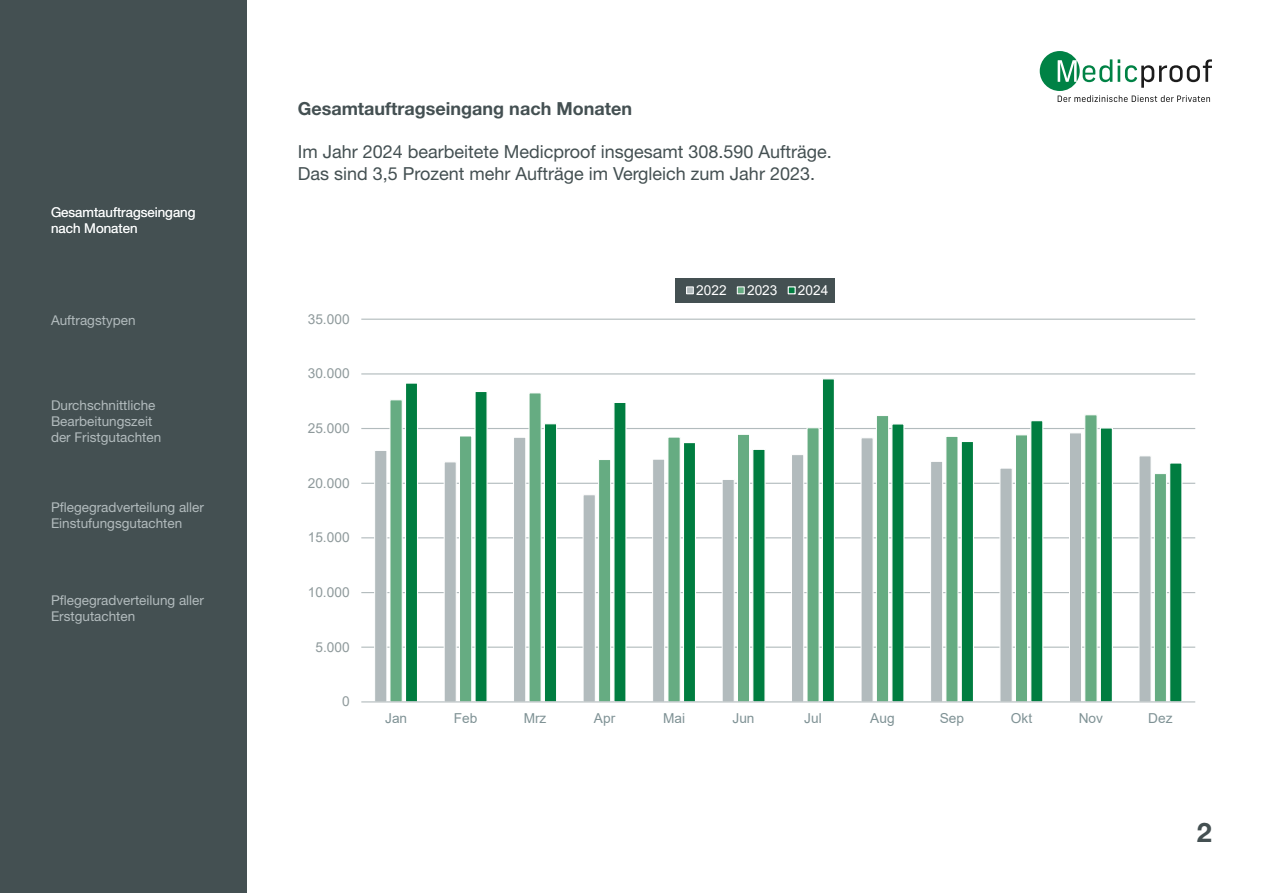
<style>
.page{position:relative;width:1263px;height:893px;background:#fff}
.page>*{position:absolute;margin:0;border:0;box-sizing:border-box;transform-origin:0 0}
.t1{font:700 27px "Helvetica Neue LT Std";color:#445052}
.t2{font:18px/21.6px "Helvetica Neue LT Std";color:#445052}
.t3{font:700 18px "Helvetica Neue LT Std";color:#445052}
.t4{font:13.65px "Arial";letter-spacing:.005em;color:#8e999b}
.t5{font:13.65px "Arial";color:#7f9295}
.t6{font:13.65px "Arial";letter-spacing:.005em;color:#fff}
.t7{font:13.5px/16.2px "Helvetica Neue LT Std";color:#b2bbbd}
.t8{font:13.5px/16.2px "Helvetica Neue LT Std";color:#fff}
</style>
<div class="page">
<div style="left:0;top:0;width:247px;height:893px;background:#445052"></div>
<svg style="left:1040px;top:51px;width:172px;height:51px"></svg>
<hr style="left:361px;top:647px;width:834px;height:1px;background:#b2bbbd">
<hr style="left:361px;top:592px;width:834px;height:1px;background:#b2bbbd">
<hr style="left:361px;top:537px;width:834px;height:1px;background:#b2bbbd">
<hr style="left:361px;top:483px;width:834px;height:1px;background:#b2bbbd">
<hr style="left:361px;top:428px;width:834px;height:1px;background:#b2bbbd">
<hr style="left:361px;top:373px;width:834px;height:1px;background:#b2bbbd">
<hr style="left:361px;top:319px;width:834px;height:1px;background:#b2bbbd">
<svg style="left:404px;top:379px;width:779px;height:324px"></svg>
<hr style="left:361px;top:701px;width:834px;height:1px;background:#b2bbbd">
<div style="left:675px;top:278px;width:159px;height:24px;background:#445052"></div>
<div style="left:686px;top:287px;width:7px;height:7px;background:#b2bbbd"></div>
<div style="left:686px;top:286px;width:8px;height:8px;border:1px solid #fff"></div>
<div style="left:737px;top:286px;width:8px;height:8px;background:#66ac82;border:1px solid #fff"></div>
<div style="left:788px;top:286px;width:8px;height:8px;background:#007d40;border:1px solid #fff"></div>
<p class="t8" style="left:51px;top:203px;width:146px">Gesamtauftragseingang nach Monaten</p>
<p class="t7" style="left:51px;top:312px;width:86px">Auftragstypen</p>
<p class="t7" style="left:51px;top:397px;width:112px">Durchschnittliche<br>Bearbeitungszeit der Fristgutachten</p>
<p class="t7" style="left:51px;top:498px;width:154px">Pflegegradverteilung aller<br>Einstufungsgutachten</p>
<p class="t7" style="left:51px;top:592px;width:154px">Pflegegradverteilung aller<br>Erstgutachten</p>
<h2 class="t3" style="left:298px;top:97px;width:336px">Gesamtauftragseingang nach Monaten</h2>
<h2 class="t2" style="left:298px;top:140px;width:536px">Im Jahr 2024 bearbeitete Medicproof insgesamt 308.590 Aufträge.<br>Das sind 3,5 Prozent mehr Aufträge im Vergleich zum Jahr 2023.</h2>
<p class="t4" style="left:308px;top:309px;width:43px">35.000</p>
<p class="t4" style="left:308px;top:364px;width:43px">30.000</p>
<p class="t4" style="left:308px;top:419px;width:43px">25.000</p>
<p class="t4" style="left:308px;top:473px;width:43px">20.000</p>
<p class="t4" style="left:308px;top:528px;width:43px">15.000</p>
<p class="t4" style="left:308px;top:583px;width:43px">10.000</p>
<p class="t4" style="left:315px;top:637px;width:36px">5.000</p>
<p class="t4" style="left:342px;top:692px;width:9px">0</p>
<p class="t6" style="left:696px;top:280px;width:32px">2022</p>
<p class="t6" style="left:747px;top:280px;width:32px">2023</p>
<p class="t6" style="left:798px;top:280px;width:32px">2024</p>
<p class="t5" style="left:385px;top:708px;width:24px">Jan</p>
<p class="t5" style="left:454px;top:708px;width:25px">Feb</p>
<p class="t5" style="left:524px;top:708px;width:24px">Mrz</p>
<p class="t5" style="left:594px;top:708px;width:23px">Apr</p>
<p class="t5" style="left:663px;top:708px;width:24px">Mai</p>
<p class="t5" style="left:732px;top:708px;width:24px">Jun</p>
<p class="t5" style="left:804px;top:708px;width:19px">Jul</p>
<p class="t5" style="left:870px;top:708px;width:26px">Aug</p>
<p class="t5" style="left:940px;top:708px;width:26px">Sep</p>
<p class="t5" style="left:1011px;top:708px;width:23px">Okt</p>
<p class="t5" style="left:1079px;top:708px;width:26px">Nov</p>
<p class="t5" style="left:1148px;top:708px;width:26px">Dez</p>
<h1 class="t1" style="left:1197px;top:816px;width:17px">2</h1>
</div>
